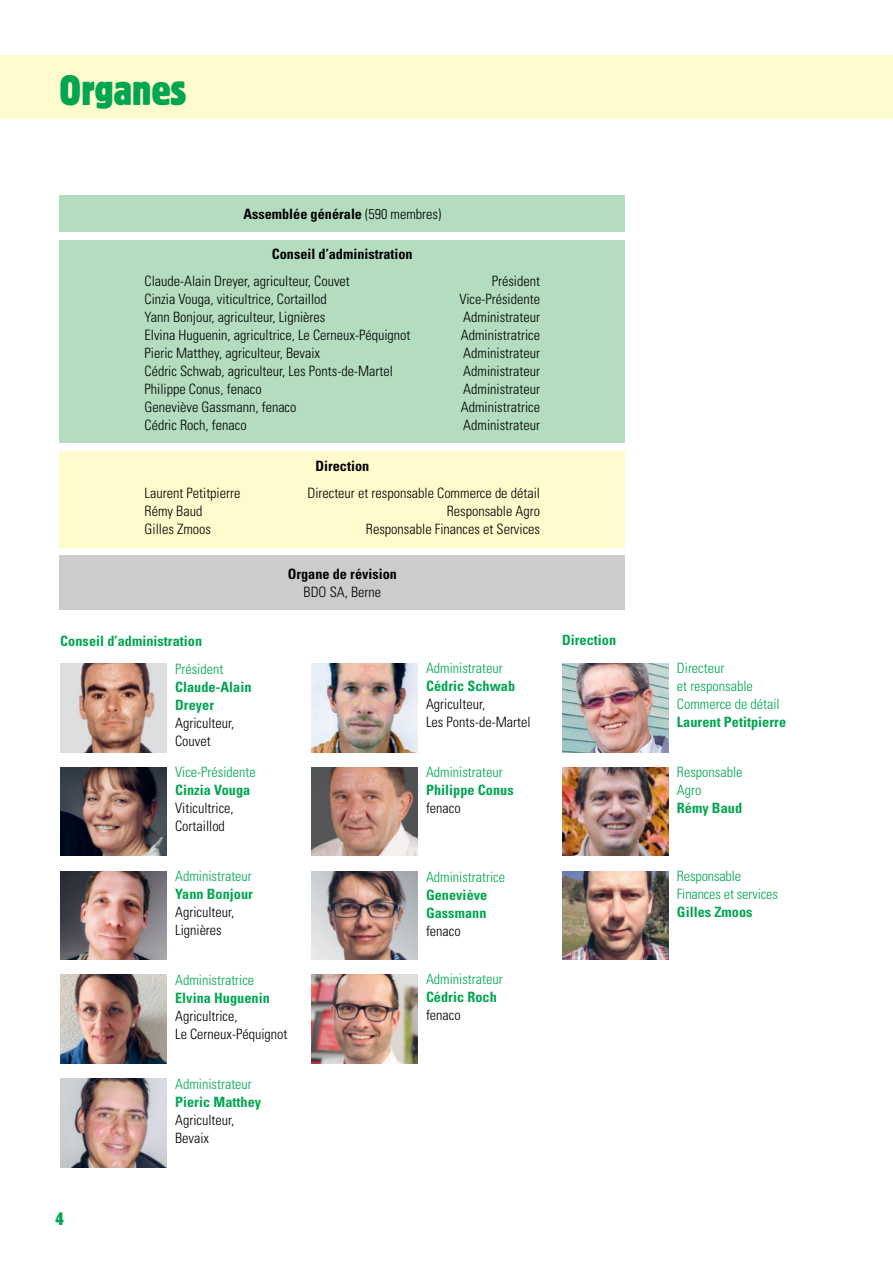
<style>
.page{position:relative;width:893px;height:1263px;background:#fff}
.page>*{position:absolute;margin:0;border:0;box-sizing:border-box;transform-origin:0 0}
.t1{font:condensed 42px "Block Pro";color:#00a650}
.t2{font:condensed 18px "Block Pro";color:#00a650}
.t3{font:300 condensed 14.25px/18px "Univers LT Std";color:#000}
.t4{font:300 condensed 14.25px/18px "Univers LT Std";color:#00a650}
.t5{font:700 condensed 14.25px/18px "Univers LT Std";letter-spacing:.005em;color:#00a650}
.t6{font:700 condensed 14.25px "Univers LT Std";color:#000}
.s1{font-weight:300}
</style>
<div class="page">
<img style="left:311px;top:872px;width:106px;height:87px">
<img style="left:311px;top:767px;width:106px;height:89px">
<img style="left:311px;top:663px;width:106px;height:89px">
<img style="left:60px;top:663px;width:107px;height:89px">
<img style="left:60px;top:767px;width:107px;height:89px">
<img style="left:60px;top:871px;width:107px;height:89px">
<img style="left:60px;top:1079px;width:107px;height:88px">
<img style="left:562px;top:663px;width:106px;height:89px">
<img style="left:562px;top:871px;width:106px;height:89px">
<img style="left:562px;top:767px;width:106px;height:89px">
<img style="left:311px;top:974px;width:106px;height:89px">
<div style="left:60px;top:451px;width:565px;height:97px;background:#fffbcc"></div>
<img style="left:60px;top:975px;width:107px;height:89px">
<div style="left:0;top:55px;width:893px;height:64px;background:#fffbcc"></div>
<div style="left:60px;top:556px;width:565px;height:54px;background:#ccc"></div>
<div style="left:60px;top:196px;width:565px;height:36px;background:#b4ddc0"></div>
<div style="left:60px;top:240px;width:565px;height:203px;background:#b4ddc0"></div>
<h1 class="t1" style="left:60px;top:63px;width:128px">Organes</h1>
<p class="t6" style="left:243px;top:205px;width:199px">Assemblée générale <span class="s1">(590 membres)</span></p>
<p class="t6" style="left:272px;top:246px;width:142px">Conseil d’administration</p>
<p class="t3" style="left:145px;top:272px;width:207px">Claude-Alain Dreyer, agriculteur, Couvet</p>
<p class="t3" style="left:492px;top:272px;width:50px">Président</p>
<p class="t3" style="left:145px;top:290px;width:184px">Cinzia Vouga, viticultrice, Cortaillod</p>
<p class="t3" style="left:459px;top:290px;width:82px">Vice-Présidente</p>
<p class="t3" style="left:145px;top:308px;width:182px">Yann Bonjour, agriculteur, Lignières</p>
<p class="t3" style="left:463px;top:308px;width:78px">Administrateur</p>
<p class="t3" style="left:145px;top:326px;width:267px">Elvina Huguenin, agricultrice, Le Cerneux-Péquignot</p>
<p class="t3" style="left:461px;top:326px;width:81px">Administratrice</p>
<p class="t3" style="left:145px;top:344px;width:177px">Pieric Matthey, agriculteur, Bevaix</p>
<p class="t3" style="left:463px;top:344px;width:78px">Administrateur</p>
<p class="t3" style="left:145px;top:362px;width:250px">Cédric Schwab, agriculteur, Les Ponts-de-Martel</p>
<p class="t3" style="left:463px;top:362px;width:78px">Administrateur</p>
<p class="t3" style="left:145px;top:380px;width:119px">Philippe Conus, fenaco</p>
<p class="t3" style="left:463px;top:380px;width:78px">Administrateur</p>
<p class="t3" style="left:145px;top:398px;width:153px">Geneviève Gassmann, fenaco</p>
<p class="t3" style="left:461px;top:398px;width:81px">Administratrice</p>
<p class="t3" style="left:145px;top:416px;width:104px">Cédric Roch, fenaco</p>
<p class="t3" style="left:463px;top:416px;width:78px">Administrateur</p>
<p class="t6" style="left:315px;top:457px;width:55px">Direction</p>
<p class="t3" style="left:145px;top:484px;width:97px">Laurent Petitpierre</p>
<p class="t3" style="left:307px;top:484px;width:234px">Directeur et responsable Commerce de détail</p>
<p class="t3" style="left:145px;top:502px;width:59px">Rémy Baud</p>
<p class="t3" style="left:447px;top:502px;width:95px">Responsable Agro</p>
<p class="t3" style="left:145px;top:519px;width:68px">Gilles Zmoos</p>
<p class="t3" style="left:366px;top:519px;width:176px">Responsable Finances et Services</p>
<p class="t5" style="left:60px;top:631px;width:143px">Conseil d’administration</p>
<p class="t4" style="left:175px;top:659px;width:50px">Président</p>
<p class="t5" style="left:175px;top:677px;width:78px">Claude-Alain<br>Dreyer</p>
<p class="t3" style="left:175px;top:713px;width:61px">Agriculteur,<br>Couvet</p>
<p class="t4" style="left:175px;top:763px;width:82px">Vice-Présidente</p>
<p class="t5" style="left:175px;top:781px;width:77px">Cinzia Vouga</p>
<p class="t3" style="left:175px;top:799px;width:60px">Viticultrice,<br>Cortaillod</p>
<p class="t4" style="left:175px;top:867px;width:78px">Administrateur</p>
<p class="t5" style="left:175px;top:885px;width:79px">Yann Bonjour</p>
<p class="t3" style="left:175px;top:903px;width:61px">Agriculteur,<br>Lignières</p>
<p class="t6" style="left:288px;top:565px;width:111px">Organe de révision</p>
<p class="t3" style="left:304px;top:583px;width:79px">BDO SA, Berne</p>
<p class="t4" style="left:175px;top:971px;width:81px">Administratrice</p>
<p class="t5" style="left:175px;top:989px;width:96px">Elvina Huguenin</p>
<p class="t3" style="left:175px;top:1007px;width:114px">Agricultrice,<br>Le Cerneux-Péquignot</p>
<p class="t4" style="left:175px;top:1075px;width:78px">Administrateur</p>
<p class="t5" style="left:175px;top:1093px;width:88px">Pieric Matthey</p>
<p class="t3" style="left:175px;top:1111px;width:61px">Agriculteur,<br>Bevaix</p>
<p class="t4" style="left:426px;top:659px;width:78px">Administrateur</p>
<p class="t5" style="left:426px;top:677px;width:91px">Cédric Schwab</p>
<p class="t3" style="left:426px;top:695px;width:106px">Agriculteur,<br>Les Ponts-de-Martel</p>
<p class="t4" style="left:426px;top:763px;width:78px">Administrateur</p>
<p class="t5" style="left:426px;top:781px;width:89px">Philippe Conus</p>
<p class="t3" style="left:426px;top:799px;width:36px">fenaco</p>
<p class="t4" style="left:426px;top:868px;width:81px">Administratrice</p>
<p class="t5" style="left:426px;top:886px;width:63px">Geneviève<br>Gassmann</p>
<p class="t3" style="left:426px;top:922px;width:36px">fenaco</p>
<p class="t4" style="left:426px;top:970px;width:78px">Administrateur</p>
<p class="t5" style="left:426px;top:988px;width:72px">Cédric Roch</p>
<p class="t3" style="left:426px;top:1006px;width:36px">fenaco</p>
<p class="t5" style="left:562px;top:631px;width:56px">Direction</p>
<p class="t2" style="left:55px;top:1207px;width:10px">4</p>
<p class="t4" style="left:677px;top:659px;width:104px">Directeur<br>et responsable<br>Commerce de détail</p>
<p class="t5" style="left:677px;top:713px;width:111px">Laurent Petitpierre</p>
<p class="t4" style="left:677px;top:763px;width:67px">Responsable<br>Agro</p>
<p class="t5" style="left:677px;top:799px;width:67px">Rémy Baud</p>
<p class="t4" style="left:677px;top:867px;width:102px">Responsable<br>Finances et services</p>
<p class="t5" style="left:677px;top:903px;width:77px">Gilles Zmoos</p>
</div>
